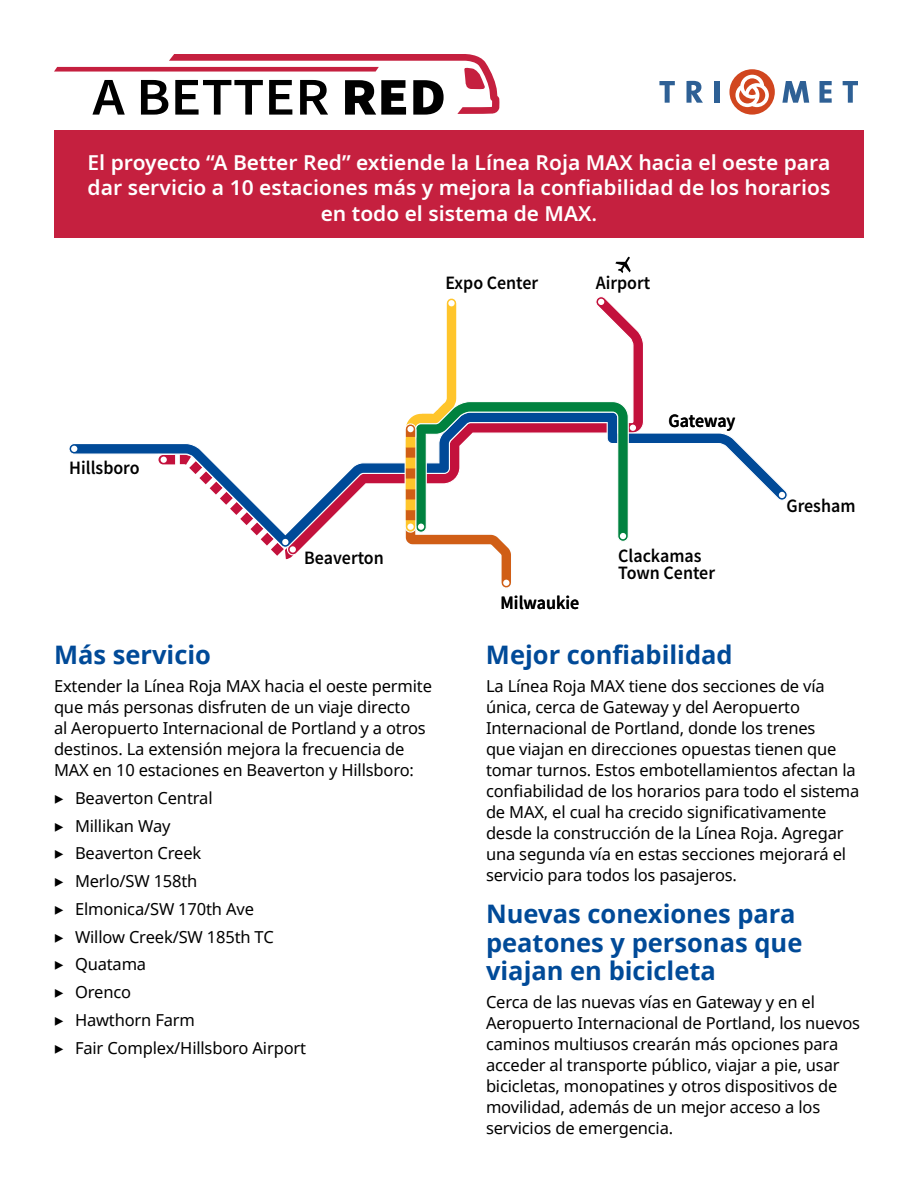
<style>
.page{position:relative;width:918px;height:1188px;background:#fff}
.page>*{position:absolute;margin:0;border:0;box-sizing:border-box;transform-origin:0 0}
.t1{font:600 52.95px "Source Sans Pro";color:#000;scale:1.09 1}
.t2{font:700 25.5px/28.5px "Noto Sans";color:#004a98}
.t3{font:600 21px/25.5px "Noto Sans";color:#fff;text-align:center}
.t4{font:600 18.9px/16.8px "Source Sans Pro";color:#000;scale:.95 1}
.t5{font:600 18.9px "Source Sans Pro";color:#010101;scale:.95 1}
.t6{font:16.5px/21px "Noto Sans";letter-spacing:-.01em;color:#000}
.s1{font-weight:900}
.s2{font-weight:500}
.s3{font-family:"Source Sans Pro"}
</style>
<div class="page">
<svg style="left:636px;top:330px;width:8px;height:82px"></svg>
<svg style="left:69px;top:412px;width:719px;height:134px"></svg>
<svg style="left:71px;top:446px;width:6px;height:6px"></svg>
<svg style="left:779px;top:490px;width:8px;height:8px"></svg>
<svg style="left:156px;top:454px;width:147px;height:106px"></svg>
<svg style="left:615px;top:256px;width:16px;height:17px"></svg>
<svg style="left:399px;top:296px;width:237px;height:292px"></svg>
<svg style="left:668px;top:412px;width:70px;height:32px"></svg>
<svg style="left:54px;top:54px;width:446px;height:60px"></svg>
<div style="left:54px;top:130px;width:810px;height:108px;background:#c5203f"></div>
<svg style="left:659px;top:81px;width:16px;height:22px"></svg>
<svg style="left:687px;top:81px;width:16px;height:22px"></svg>
<div style="left:715px;top:81px;width:5px;height:22px;background:#2e6095"></div>
<svg style="left:782px;top:81px;width:27px;height:22px"></svg>
<svg style="left:819px;top:81px;width:13px;height:22px"></svg>
<svg style="left:843px;top:81px;width:15px;height:22px"></svg>
<svg style="left:729px;top:69px;width:46px;height:46px"></svg>
<svg style="left:735px;top:75px;width:34px;height:32px"></svg>
<h1 class="t1" style="left:93px;top:62px;width:326px">A BETTER <span class="s1">RED</span></h1>
<p class="t3" style="left:88px;top:150px;width:744px">El proyecto “A Better Red” extiende la Línea Roja MAX hacia el oeste para dar servicio a 10 estaciones más y mejora la confiabilidad de los horarios en todo el sistema de MAX<span class="s2">.</span></p>
<p class="t4" style="left:446px;top:274px;width:99px">Expo Center</p>
<p class="t4" style="left:596px;top:274px;width:59px">Airport</p>
<p class="t4" style="left:69px;top:459px;width:76px">Hillsboro</p>
<p class="t4" style="left:304px;top:549px;width:85px">Beaverton</p>
<h2 class="t2" style="left:54px;top:640px;width:159px">Más servicio</h2>
<p class="t6" style="left:54px;top:675px;width:379px">Extender la Línea Roja MAX hacia el oeste permite que más personas disfruten de un viaje directo<br>al Aeropuerto Internacional de Portland y a otros destinos. La extensión mejora la frecuencia de MAX en 10 estaciones en Beaverton y Hillsboro:</p>
<p class="t6" style="left:54px;top:784px;width:254px;line-height:27.8px"><span class="s3">▶</span> Beaverton Central<br><span class="s3">▶</span> Millikan Way<br><span class="s3">▶</span> Beaverton Creek<br><span class="s3">▶</span> Merlo/SW 158th<br><span class="s3">▶</span> Elmonica/SW 170th Ave<br><span class="s3">▶</span> Willow Creek/SW 185th TC<br><span class="s3">▶</span> Quatama<br><span class="s3">▶</span> Orenco<br><span class="s3">▶</span> Hawthorn Farm<br><span class="s3">▶</span> Fair Complex/Hillsboro Airport</p>
<p class="t5" style="left:669px;top:409px;width:72px">Gateway</p>
<p class="t5" style="left:501px;top:590px;width:84px">Milwaukie</p>
<p class="t4" style="left:618px;top:547px;width:104px">Clackamas<br>Town Center</p>
<p class="t4" style="left:786px;top:498px;width:74px">Gresham</p>
<h2 class="t2" style="left:486px;top:640px;width:248px">Mejor confiabilidad</h2>
<p class="t6" style="left:486px;top:675px;width:375px">La Línea Roja MAX tiene dos secciones de vía única, cerca de Gateway y del Aeropuerto Internacional de Portland, donde los trenes<br>que viajan en direcciones opuestas tienen que tomar turnos. Estos embotellamientos afectan la confiabilidad de los horarios para todo el sistema de MAX, el cual ha crecido significativamente desde la construcción de la Línea Roja. Agregar una segunda vía en estas secciones mejorará el servicio para todos los pasajeros.</p>
<h2 class="t2" style="left:486px;top:899px;width:318px">Nuevas conexiones para peatones y personas que viajan en bicicleta</h2>
<p class="t6" style="left:486px;top:991px;width:376px">Cerca de las nuevas vías en Gateway y en el Aeropuerto Internacional de Portland, los nuevos caminos multiusos crearán más opciones para acceder al transporte público, viajar a pie, usar bicicletas, monopatines y otros dispositivos de movilidad, además de un mejor acceso a los servicios de emergencia.</p>
</div>
